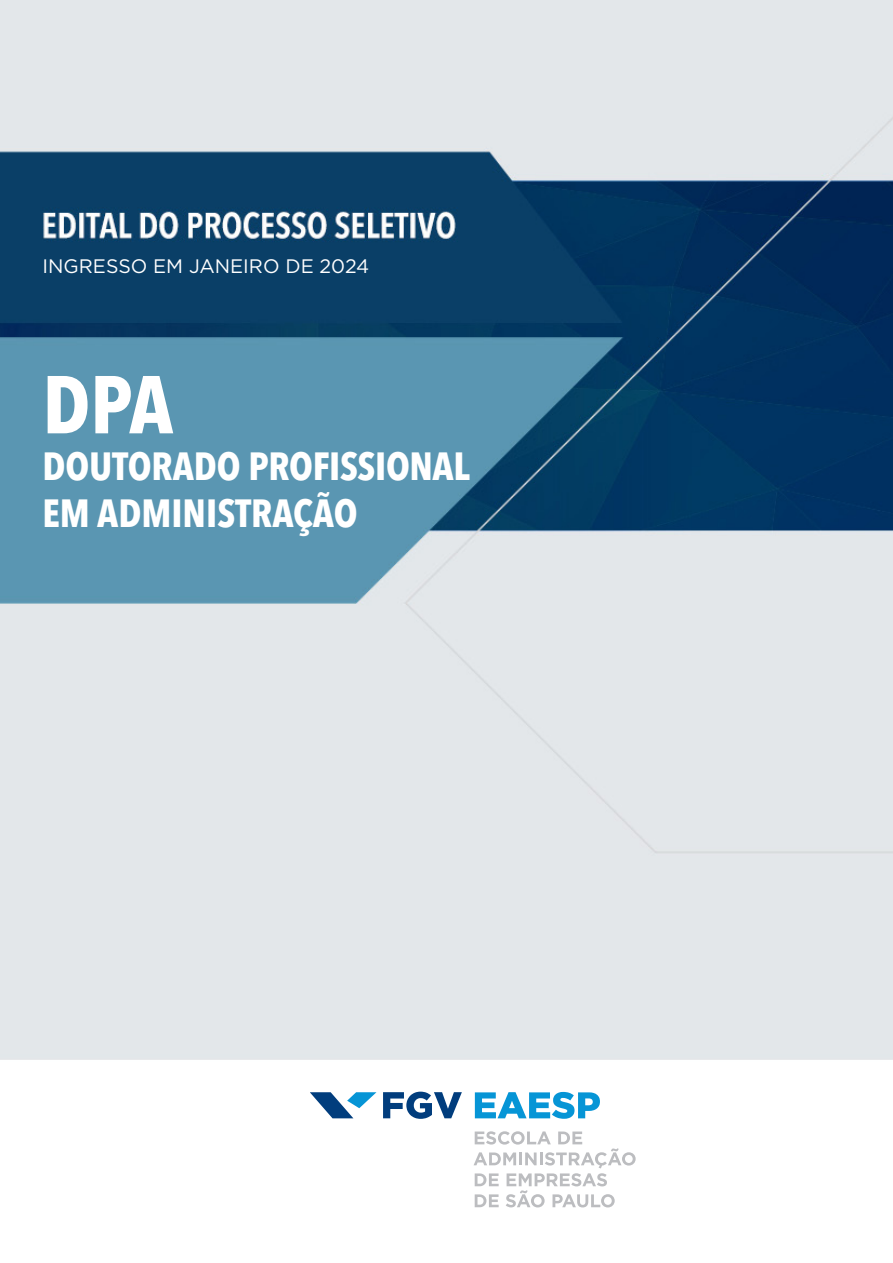
<style>
.page{position:relative;width:893px;height:1263px;background:#fff}
.page>*{position:absolute;margin:0;border:0;box-sizing:border-box;transform-origin:0 0}
.t1{font:700 condensed 81px "Avenir Next LT Pro";color:#fff}
.t2{font:700 condensed 39px/46.8px "Avenir Next LT Pro";letter-spacing:-.005em;color:#fff}
.t3{font:19.5px "Gotham";color:#fff}
</style>
<div class="page">
<img style="left:0;top:0;width:893px;height:1208px">
<svg style="left:383px;top:1092px;width:79px;height:27px"></svg>
<svg style="left:310px;top:1092px;width:66px;height:26px"></svg>
<svg style="left:475px;top:1092px;width:125px;height:27px"></svg>
<svg style="left:474px;top:1131px;width:162px;height:76px"></svg>
<p class="t3" style="left:43px;top:255px;width:328px">INGRESSO EM JANEIRO DE 2024</p>
<h1 class="t1" style="left:43px;top:355px;width:132px">DPA</h1>
<p class="t2" style="left:43px;top:443px;width:429px">DOUTORADO PROFISSIONAL<br>EM ADMINISTRAÇÃO</p>
</div>
